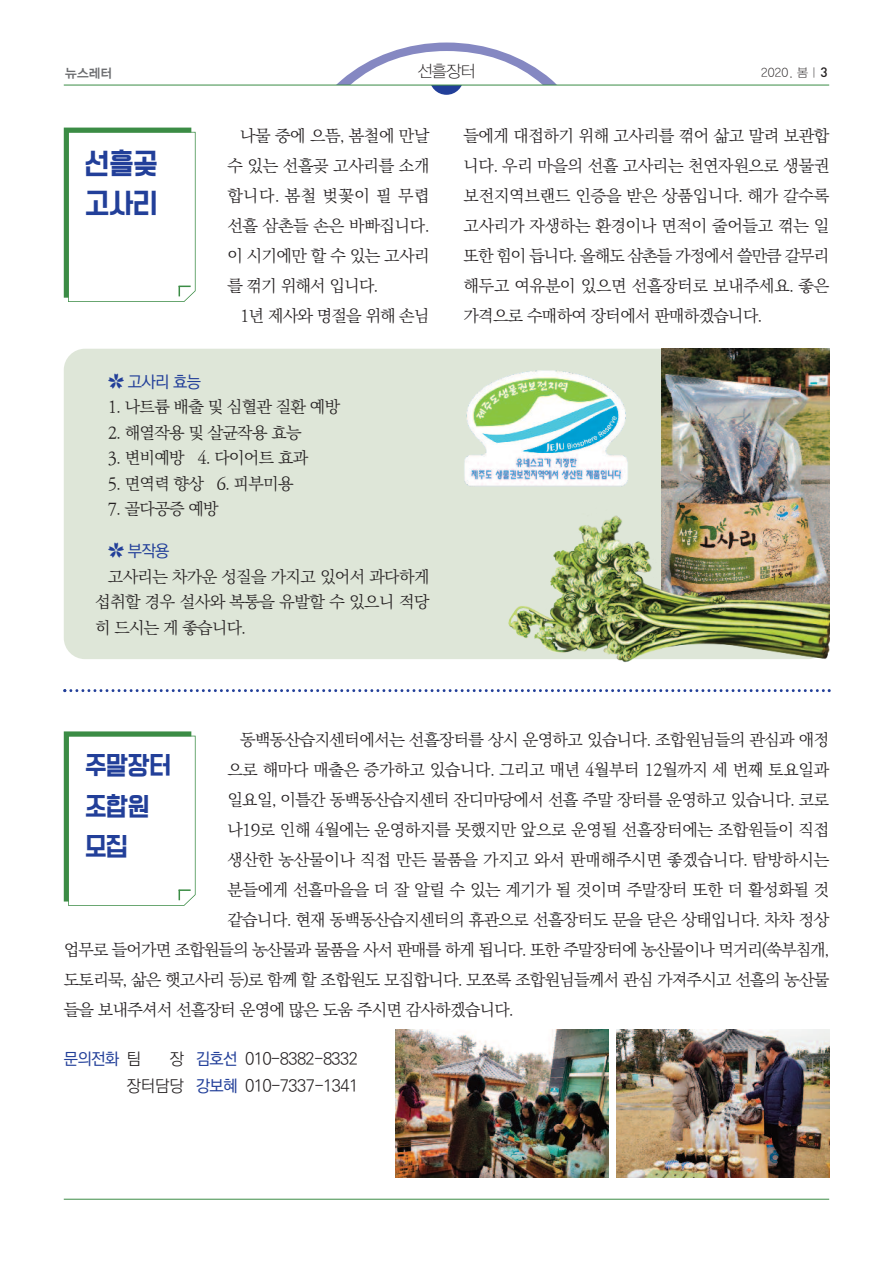
<style>
.page{position:relative;width:893px;height:1263px;background:#fff}
.page>*{position:absolute;margin:0;border:0;box-sizing:border-box;transform-origin:0 0}
.t1{font:27px/40.5px "ic OT Manbalchungchun R";color:#223f99}
.t2{font:24px/40.5px "ic OT Manbalchungchun R";color:#223f99}
.t3{font:16.5px/30px "Ko Pub World Batang PL";letter-spacing:-.03em;color:#231f20;text-align:justify}
.t4{font:16.5px "Ko Pub World Batang PL";letter-spacing:-.05em;color:#231f20}
.t5{font:16.5px "Ko Pub World Batang PL";letter-spacing:-.01em;color:#231f20}
.t6{font:16.5px/27px "Ko Pub World Dotum PL";letter-spacing:-.04em;color:#231f20;text-align:right}
.t7{font:16.5px "Ko Pub World Dotum PM";letter-spacing:-.04em;color:#223f99}
.t8{font:16.5px "YDVYGO115";color:#231f20}
.t9{font:12.75px "YDVYGO145";color:#6c6d70}
.t10{font:12px "YDVYGO115";color:#231f20}
.s1{font-family:"DIN Pro";font-weight:500;font-size:13.5px}
.s2{font-family:"Apple Gothic"}
.s3{font-family:"Ko Pub World Dotum PL";color:#231f20}
.s4{font-family:"Ko Pub World Dotum PM";color:#223f99}
</style>
<div class="page">
<div style="left:64px;top:349px;width:765px;height:310px;background:#dee6d8;border-radius:21px"></div>
<div style="left:429px;top:61px;width:34px;height:34px;background:#223f99;border-radius:50%"></div>
<svg style="left:336px;top:43px;width:221px;height:42px"></svg>
<hr style="left:64px;top:1199px;width:765px;height:1px;background:#3b8c45">
<hr style="left:64px;top:85px;width:765px;height:1px;background:#3b8c45">
<img style="left:662px;top:349px;width:167px;height:155px">
<img style="left:395px;top:1029px;width:213px;height:149px">
<img style="left:617px;top:1029px;width:212px;height:149px">
<img style="left:464px;top:370px;width:164px;height:117px">
<img style="left:508px;top:504px;width:321px;height:159px">
<svg style="left:64px;top:731px;width:132px;height:175px"></svg>
<svg style="left:63px;top:689px;width:768px;height:3px"></svg>
<svg style="left:64px;top:128px;width:132px;height:174px"></svg>
<p class="t9" style="left:65px;top:66px;width:48px">뉴스레터</p>
<p class="t8" style="left:417px;top:62px;width:60px">선흘장터</p>
<p class="t10" style="left:760px;top:66px;width:69px">2020. 봄 | <span class="s1">3</span></p>
<h1 class="t1" style="left:85px;top:145px;width:74px">선흘곶 고사리</h1>
<p class="t3" style="left:227px;top:121px;width:204px;text-indent:13px">나물 중에 으뜸, 봄철에 만날 수 있는 선흘곶 고사리를 소개 합니다. 봄철 벚꽃이 필 무렵 선흘 삼촌들 손은 바빠집니다. 이 시기에만 할 수 있는 고사리 를 꺾기 위해서 입니다.</p>
<p class="t3" style="left:240px;top:301px;width:191px">1년 제사와 명절을 위해 손님</p>
<p class="t7" style="left:108px;top:370px;width:95px"><span class="s2">✿</span> 고사리 효능</p>
<p class="t3" style="left:108px;top:393px;width:234px">1. 나트륨 배출 및 심혈관 질환 예방</p>
<p class="t3" style="left:108px;top:418px;width:195px">2. 해열작용 및 살균작용 효능</p>
<p class="t3" style="left:108px;top:444px;width:202px">3. 변비예방 4. 다이어트 효과</p>
<p class="t3" style="left:108px;top:469px;width:187px">5. 면역력 향상 6. 피부미용</p>
<p class="t3" style="left:108px;top:495px;width:112px">7. 골다공증 예방</p>
<p class="t7" style="left:108px;top:540px;width:63px"><span class="s2">✿</span> 부작용</p>
<p class="t3" style="left:95px;top:564px;width:336px;line-height:25.5px;text-indent:13px">고사리는 차가운 성질을 가지고 있어서 과다하게 섭취할 경우 설사와 복통을 유발할 수 있으니 적당 히 드시는 게 좋습니다.</p>
<p class="t3" style="left:463px;top:121px;width:367px">들에게 대접하기 위해 고사리를 꺾어 삶고 말려 보관합 니다. 우리 마을의 선흘 고사리는 천연자원으로 생물권 보전지역브랜드 인증을 받은 상품입니다. 해가 갈수록 고사리가 자생하는 환경이나 면적이 줄어들고 꺾는 일 또한 힘이 듭니다. 올해도 삼촌들 가정에서 쓸만큼 갈무리 해두고 여유분이 있으면 선흘장터로 보내주세요. 좋은 가격으로 수매하여 장터에서 판매하겠습니다.</p>
<p class="t3" style="left:240px;top:725px;width:591px">동백동산습지센터에서는 선흘장터를 상시 운영하고 있습니다. 조합원님들의 관심과 애정</p>
<p class="t3" style="left:227px;top:755px;width:603px">으로 해마다 매출은 증가하고 있습니다. 그리고 매년 4월부터 12월까지 세 번째 토요일과</p>
<p class="t3" style="left:227px;top:785px;width:603px">일요일, 이틀간 동백동산습지센터 잔디마당에서 선흘 주말 장터를 운영하고 있습니다. 코로</p>
<p class="t3" style="left:227px;top:815px;width:603px">나19로 인해 4월에는 운영하지를 못했지만 앞으로 운영될 선흘장터에는 조합원들이 직접</p>
<p class="t5" style="left:227px;top:847px;width:603px">생산한 농산물이나 직접 만든 물품을 가지고 와서 판매해주시면 좋겠습니다. 탐방하시는</p>
<p class="t3" style="left:227px;top:875px;width:603px">분들에게 선흘마을을 더 잘 알릴 수 있는 계기가 될 것이며 주말장터 또한 더 활성화될 것</p>
<p class="t3" style="left:227px;top:905px;width:603px">같습니다. 현재 동백동산습지센터의 휴관으로 선흘장터도 문을 닫은 상태입니다. 차차 정상</p>
<p class="t4" style="left:64px;top:937px;width:767px">업무로 들어가면 조합원들의 농산물과 물품을 사서 판매를 하게 됩니다. 또한 주말장터에 농산물이나 먹거리(쑥부침개,</p>
<p class="t3" style="left:64px;top:965px;width:767px">도토리묵, 삶은 햇고사리 등)로 함께 할 조합원도 모집합니다. 모쪼록 조합원님들께서 관심 가져주시고 선흘의 농산물</p>
<p class="t3" style="left:64px;top:995px;width:451px">들을 보내주셔서 선흘장터 운영에 많은 도움 주시면 감사하겠습니다.</p>
<p class="t7" style="left:64px;top:1048px;width:79px">문의전화 <span class="s3">팀</span></p>
<h2 class="t2" style="left:85px;top:747px;width:88px">주말장터 조합원 모집</h2>
<p class="t6" style="left:126px;top:1046px;width:233px">장 <span class="s4">김호선</span> 010-8382-8332 장터담당 <span class="s4">강보혜</span> 010-7337-1341</p>
</div>
